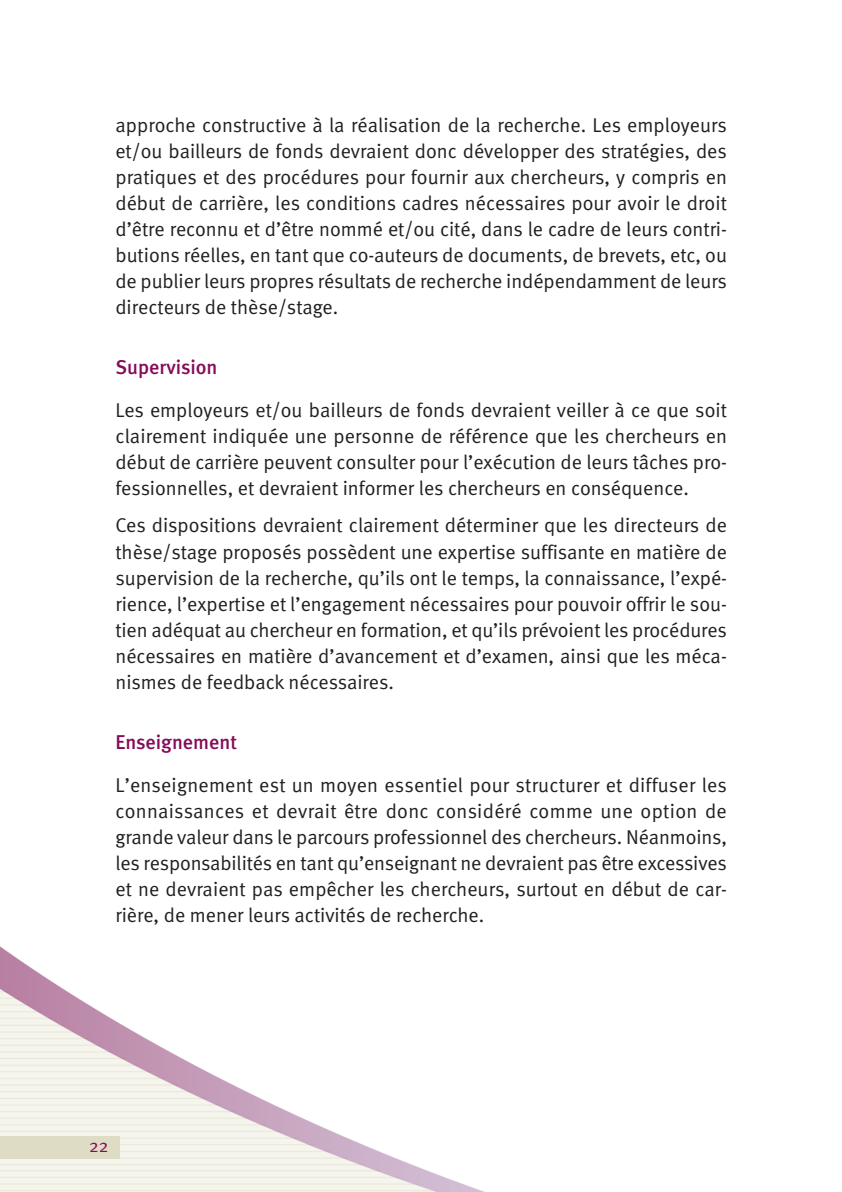
<style>
.page{position:relative;width:842px;height:1192px;background:#fff}
.page>*{position:absolute;margin:0;border:0;box-sizing:border-box;transform-origin:0 0}
.t1{font:20px/26px "Meta Normal";color:#231f20;text-align:justify}
.t2{font:500 20px "Meta";color:#840c5a}
.t3{font:18px "Meta Normal";color:#840c5a}
</style>
<div class="page">
<svg style="left:0;top:946px;width:482px;height:245px"></svg>
<p class="t1" style="left:115px;top:113px;width:613px">approche constructive à la réalisation de la recherche. Les employeurs et/ou bailleurs de fonds devraient donc développer des stratégies, des pratiques et des procédures pour fournir aux chercheurs, y compris en début de carrière, les conditions cadres nécessaires pour avoir le droit d’être reconnu et d’être nommé et/ou cité, dans le cadre de leurs contri&shy;butions réelles, en tant que co-auteurs de documents, de brevets, etc, ou de publier leurs propres résultats de recherche indépendamment de leurs directeurs de thèse/stage.</p>
<p class="t2" style="left:115px;top:359px;width:103px">Supervision</p>
<p class="t1" style="left:115px;top:398px;width:613px">Les employeurs et/ou bailleurs de fonds devraient veiller à ce que soit clairement indiquée une personne de référence que les chercheurs en début de carrière peuvent consulter pour l’exécution de leurs tâches pro&shy;fessionnelles, et devraient informer les chercheurs en conséquence.</p>
<p class="t1" style="left:115px;top:514px;width:613px">Ces dispositions devraient clairement déterminer que les directeurs de thèse/stage proposés possèdent une expertise suffisante en matière de supervision de la recherche, qu’ils ont le temps, la connaissance, l’expé&shy;rience, l’expertise et l’engagement nécessaires pour pouvoir offrir le sou&shy;tien adéquat au chercheur en formation, et qu’ils prévoient les procédures nécessaires en matière d’avancement et d’examen, ainsi que les méca&shy;nismes de feedback nécessaires.</p>
<p class="t2" style="left:115px;top:734px;width:123px">Enseignement</p>
<p class="t1" style="left:115px;top:773px;width:613px">L’enseignement est un moyen essentiel pour structurer et diffuser les connaissances et devrait être donc considéré comme une option de grande valeur dans le parcours professionnel des chercheurs. Néanmoins, les responsabilités en tant qu’enseignant ne devraient pas être excessives et ne devraient pas empêcher les chercheurs, surtout en début de car&shy;rière, de mener leurs activités de recherche.</p>
<p class="t3" style="left:89px;top:1138px;width:21px">22</p>
</div>
